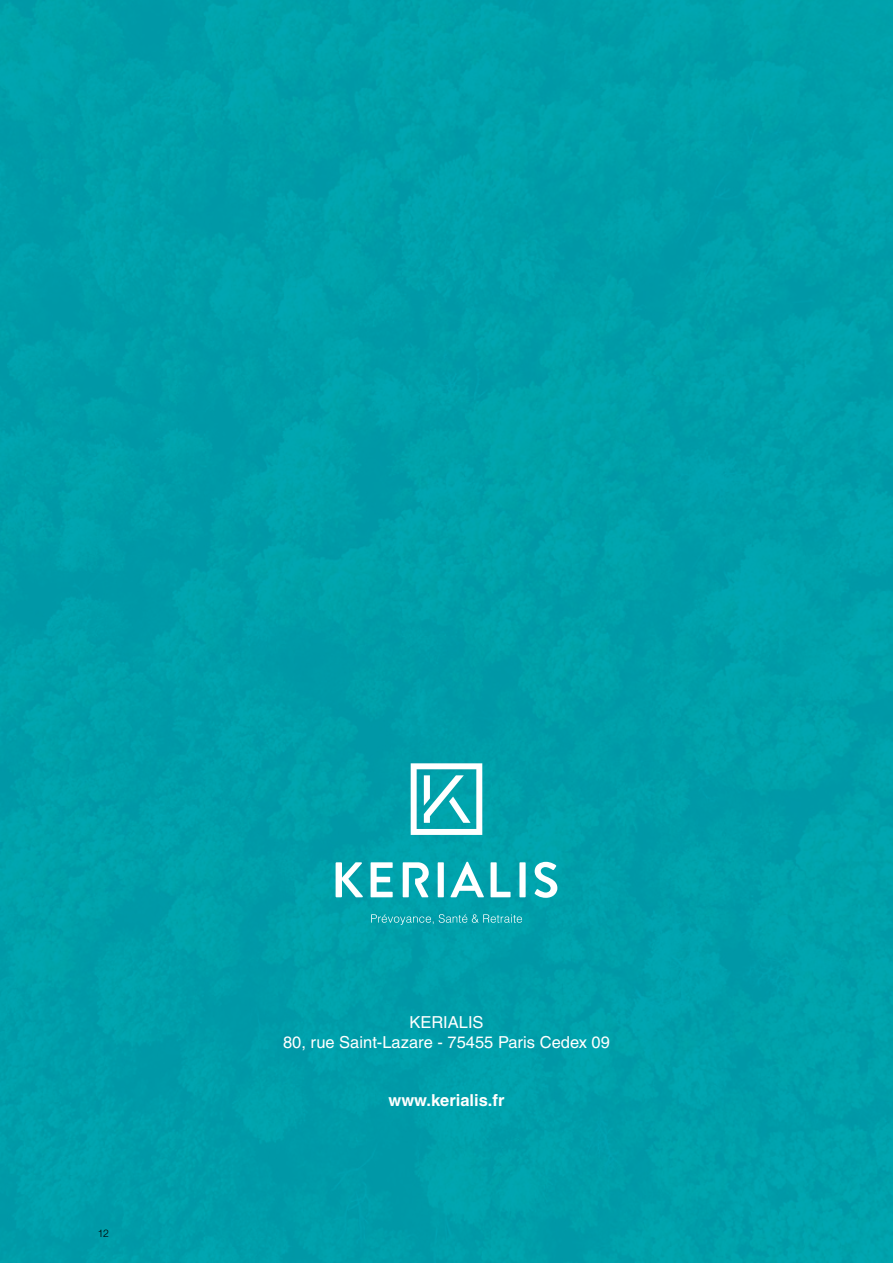
<style>
.page{position:relative;width:893px;height:1263px;background:#009fa9}
.page>*{position:absolute;margin:0;border:0;box-sizing:border-box;transform-origin:0 0}
.t1{font:16.5px/19.5px "Helvetica LT Pro";color:#fff;text-align:center}
.t2{font:700 16.5px "Helvetica LT Pro";color:#fff}
.t3{font:300 10.5px "Helvetica Neue LT Pro";color:#000}
</style>
<div class="page">
<svg style="left:336px;top:862px;width:27px;height:35px"></svg>
<svg style="left:371px;top:862px;width:22px;height:35px"></svg>
<div style="left:438px;top:862px;width:6px;height:35px;background:#fff"></div>
<svg style="left:450px;top:862px;width:34px;height:35px"></svg>
<svg style="left:491px;top:862px;width:20px;height:35px"></svg>
<div style="left:519px;top:862px;width:7px;height:35px;background:#fff"></div>
<svg style="left:534px;top:862px;width:23px;height:36px"></svg>
<svg style="left:403px;top:862px;width:26px;height:35px"></svg>
<svg style="left:411px;top:763px;width:71px;height:72px"></svg>
<svg style="left:371px;top:914px;width:151px;height:11px"></svg>
<p class="t3" style="left:98px;top:1227px;width:13px">12</p>
<p class="t1" style="left:283px;top:1012px;width:328px">KERIALIS<br>80, rue Saint-Lazare - 75455 Paris Cedex 09</p>
<p class="t2" style="left:389px;top:1090px;width:117px">www.kerialis.fr</p>
</div>
